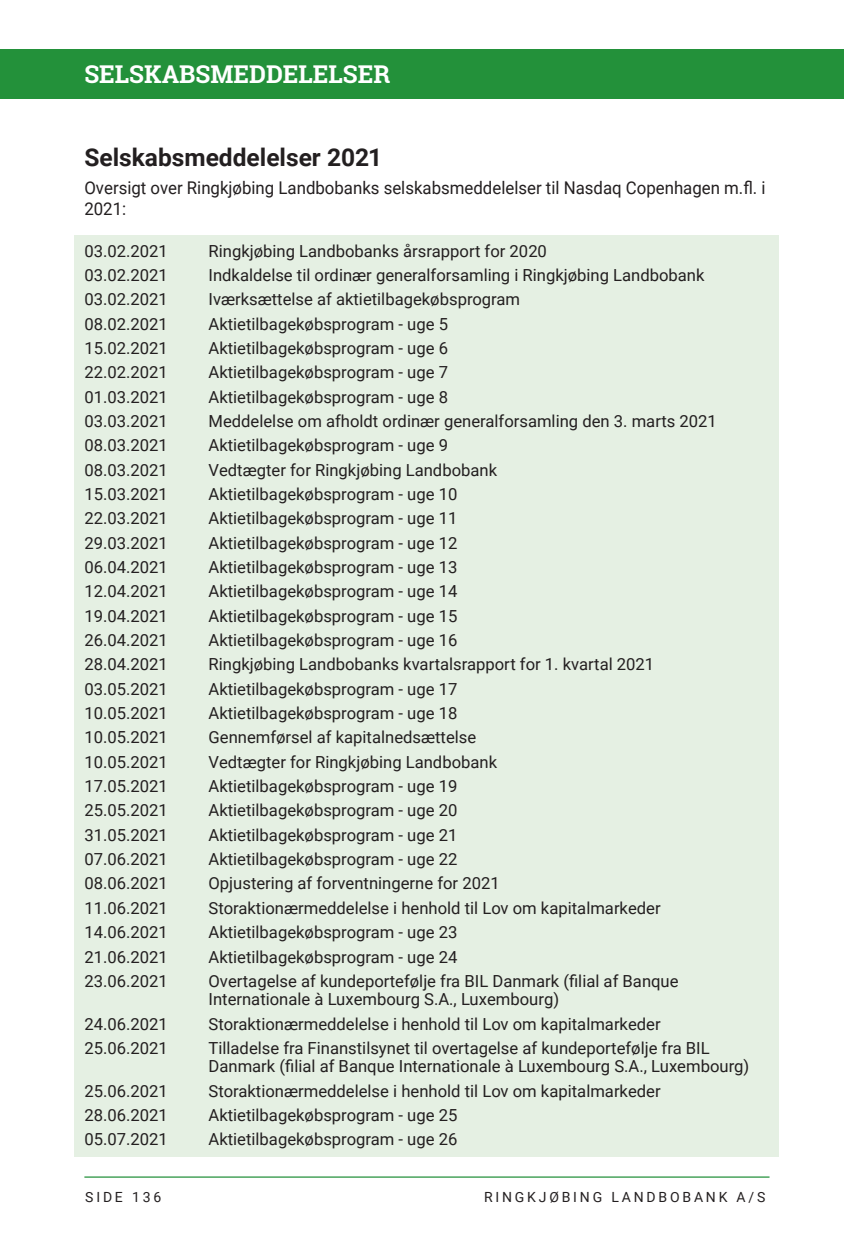
<style>
.page{position:relative;width:844px;height:1241px;background:#fff}
.page>*{position:absolute;margin:0;border:0;box-sizing:border-box;transform-origin:0 0}
.Ledelsesberetning_Ov{font:700 24.5px "Roboto";color:#231f20}
.Overskrift_i_Bjælke{font:700 24.5px "Roboto Slab";color:#fff}
.Ledelsesberetning{font:17.5px/21px "Roboto";color:#231f20;scale:.96 1}
.Ledelsesberetning-2{font:16.62px/18.4px "Roboto";color:#231f20}
.t1{font:14px "Roboto";letter-spacing:.2em;color:#231f20}
</style>
<div class="page">
<hr style="left:84px;top:1176px;width:685px;height:1px;background:#23913a">
<div style="left:74px;top:235px;width:705px;height:921px;background:#e5f0e3"></div>
<div style="left:0;top:50px;width:843px;height:49px;background:#23913a"></div>
<p class="Overskrift_i_Bjælke" style="left:84px;top:57px;width:307px">SELSKABSMEDDELELSER</p>
<p class="Ledelsesberetning_Ov" style="left:84px;top:140px;width:299px">Selskabsmeddelelser 2021</p>
<p class="Ledelsesberetning" style="left:84px;top:177px;width:710px">Oversigt over Ringkjøbing Landbobanks selskabsmeddelelser til Nasdaq Copenhagen m.fl. i<br>2021:</p>
<p class="Ledelsesberetning-2" style="left:84px;top:241px;width:85px">03.02.2021</p>
<p class="Ledelsesberetning-2" style="left:208px;top:241px;width:340px">Ringkjøbing Landbobanks årsrapport for 2020</p>
<p class="Ledelsesberetning-2" style="left:84px;top:265px;width:85px">03.02.2021</p>
<p class="Ledelsesberetning-2" style="left:208px;top:265px;width:497px">Indkaldelse til ordinær generalforsamling i Ringkjøbing Landbobank</p>
<p class="Ledelsesberetning-2" style="left:84px;top:289px;width:85px">03.02.2021</p>
<p class="Ledelsesberetning-2" style="left:208px;top:289px;width:313px">Iværksættelse af aktietilbagekøbsprogram</p>
<p class="Ledelsesberetning-2" style="left:84px;top:314px;width:85px">08.02.2021</p>
<p class="Ledelsesberetning-2" style="left:208px;top:314px;width:241px">Aktietilbagekøbsprogram - uge 5</p>
<p class="Ledelsesberetning-2" style="left:84px;top:338px;width:85px">15.02.2021</p>
<p class="Ledelsesberetning-2" style="left:208px;top:338px;width:241px">Aktietilbagekøbsprogram - uge 6</p>
<p class="Ledelsesberetning-2" style="left:84px;top:362px;width:85px">22.02.2021</p>
<p class="Ledelsesberetning-2" style="left:208px;top:362px;width:241px">Aktietilbagekøbsprogram - uge 7</p>
<p class="Ledelsesberetning-2" style="left:84px;top:387px;width:85px">01.03.2021</p>
<p class="Ledelsesberetning-2" style="left:208px;top:387px;width:241px">Aktietilbagekøbsprogram - uge 8</p>
<p class="Ledelsesberetning-2" style="left:84px;top:411px;width:85px">03.03.2021</p>
<p class="Ledelsesberetning-2" style="left:208px;top:411px;width:509px">Meddelelse om afholdt ordinær generalforsamling den 3. marts 2021</p>
<p class="Ledelsesberetning-2" style="left:84px;top:435px;width:85px">08.03.2021</p>
<p class="Ledelsesberetning-2" style="left:208px;top:435px;width:241px">Aktietilbagekøbsprogram - uge 9</p>
<p class="Ledelsesberetning-2" style="left:84px;top:460px;width:85px">08.03.2021</p>
<p class="Ledelsesberetning-2" style="left:208px;top:460px;width:290px">Vedtægter for Ringkjøbing Landbobank</p>
<p class="Ledelsesberetning-2" style="left:84px;top:484px;width:85px">15.03.2021</p>
<p class="Ledelsesberetning-2" style="left:208px;top:484px;width:250px">Aktietilbagekøbsprogram - uge 10</p>
<p class="Ledelsesberetning-2" style="left:84px;top:508px;width:85px">22.03.2021</p>
<p class="Ledelsesberetning-2" style="left:208px;top:508px;width:250px">Aktietilbagekøbsprogram - uge 11</p>
<p class="Ledelsesberetning-2" style="left:84px;top:533px;width:85px">29.03.2021</p>
<p class="Ledelsesberetning-2" style="left:208px;top:533px;width:250px">Aktietilbagekøbsprogram - uge 12</p>
<p class="Ledelsesberetning-2" style="left:84px;top:557px;width:85px">06.04.2021</p>
<p class="Ledelsesberetning-2" style="left:208px;top:557px;width:250px">Aktietilbagekøbsprogram - uge 13</p>
<p class="Ledelsesberetning-2" style="left:84px;top:581px;width:85px">12.04.2021</p>
<p class="Ledelsesberetning-2" style="left:208px;top:581px;width:250px">Aktietilbagekøbsprogram - uge 14</p>
<p class="Ledelsesberetning-2" style="left:84px;top:606px;width:85px">19.04.2021</p>
<p class="Ledelsesberetning-2" style="left:208px;top:606px;width:250px">Aktietilbagekøbsprogram - uge 15</p>
<p class="Ledelsesberetning-2" style="left:84px;top:630px;width:85px">26.04.2021</p>
<p class="Ledelsesberetning-2" style="left:208px;top:630px;width:250px">Aktietilbagekøbsprogram - uge 16</p>
<p class="Ledelsesberetning-2" style="left:84px;top:654px;width:85px">28.04.2021</p>
<p class="Ledelsesberetning-2" style="left:208px;top:654px;width:447px">Ringkjøbing Landbobanks kvartalsrapport for 1. kvartal 2021</p>
<p class="Ledelsesberetning-2" style="left:84px;top:679px;width:85px">03.05.2021</p>
<p class="Ledelsesberetning-2" style="left:208px;top:679px;width:250px">Aktietilbagekøbsprogram - uge 17</p>
<p class="Ledelsesberetning-2" style="left:84px;top:703px;width:85px">10.05.2021</p>
<p class="Ledelsesberetning-2" style="left:208px;top:703px;width:250px">Aktietilbagekøbsprogram - uge 18</p>
<p class="Ledelsesberetning-2" style="left:84px;top:727px;width:85px">10.05.2021</p>
<p class="Ledelsesberetning-2" style="left:208px;top:727px;width:269px">Gennemførsel af kapitalnedsættelse</p>
<p class="Ledelsesberetning-2" style="left:84px;top:752px;width:85px">10.05.2021</p>
<p class="Ledelsesberetning-2" style="left:208px;top:752px;width:290px">Vedtægter for Ringkjøbing Landbobank</p>
<p class="Ledelsesberetning-2" style="left:84px;top:776px;width:85px">17.05.2021</p>
<p class="Ledelsesberetning-2" style="left:208px;top:776px;width:250px">Aktietilbagekøbsprogram - uge 19</p>
<p class="Ledelsesberetning-2" style="left:84px;top:800px;width:85px">25.05.2021</p>
<p class="Ledelsesberetning-2" style="left:208px;top:800px;width:250px">Aktietilbagekøbsprogram - uge 20</p>
<p class="Ledelsesberetning-2" style="left:84px;top:825px;width:85px">31.05.2021</p>
<p class="Ledelsesberetning-2" style="left:208px;top:825px;width:250px">Aktietilbagekøbsprogram - uge 21</p>
<p class="Ledelsesberetning-2" style="left:84px;top:849px;width:85px">07.06.2021</p>
<p class="Ledelsesberetning-2" style="left:208px;top:849px;width:250px">Aktietilbagekøbsprogram - uge 22</p>
<p class="Ledelsesberetning-2" style="left:84px;top:873px;width:85px">08.06.2021</p>
<p class="Ledelsesberetning-2" style="left:208px;top:873px;width:293px">Opjustering af forventningerne for 2021</p>
<p class="Ledelsesberetning-2" style="left:84px;top:897px;width:85px">11.06.2021</p>
<p class="Ledelsesberetning-2" style="left:208px;top:897px;width:453px">Storaktionærmeddelelse i henhold til Lov om kapitalmarkeder</p>
<p class="Ledelsesberetning-2" style="left:84px;top:922px;width:85px">14.06.2021</p>
<p class="Ledelsesberetning-2" style="left:208px;top:922px;width:250px">Aktietilbagekøbsprogram - uge 23</p>
<p class="Ledelsesberetning-2" style="left:84px;top:946px;width:85px">21.06.2021</p>
<p class="Ledelsesberetning-2" style="left:208px;top:946px;width:250px">Aktietilbagekøbsprogram - uge 24</p>
<p class="Ledelsesberetning-2" style="left:84px;top:970px;width:85px">23.06.2021</p>
<p class="Ledelsesberetning-2" style="left:208px;top:970px;width:471px">Overtagelse af kundeportefølje fra BIL Danmark (filial af Banque<br>Internationale à Luxembourg S.A., Luxembourg)</p>
<p class="Ledelsesberetning-2" style="left:84px;top:1013px;width:85px">24.06.2021</p>
<p class="Ledelsesberetning-2" style="left:208px;top:1013px;width:453px">Storaktionærmeddelelse i henhold til Lov om kapitalmarkeder</p>
<p class="Ledelsesberetning-2" style="left:84px;top:1038px;width:85px">25.06.2021</p>
<p class="Ledelsesberetning-2" style="left:208px;top:1038px;width:542px">Tilladelse fra Finanstilsynet til overtagelse af kundeportefølje fra BIL<br>Danmark (filial af Banque Internationale à Luxembourg S.A., Luxembourg)</p>
<p class="Ledelsesberetning-2" style="left:84px;top:1080px;width:85px">25.06.2021</p>
<p class="Ledelsesberetning-2" style="left:208px;top:1080px;width:453px">Storaktionærmeddelelse i henhold til Lov om kapitalmarkeder</p>
<p class="Ledelsesberetning-2" style="left:84px;top:1105px;width:85px">28.06.2021</p>
<p class="Ledelsesberetning-2" style="left:208px;top:1105px;width:250px">Aktietilbagekøbsprogram - uge 25</p>
<p class="Ledelsesberetning-2" style="left:84px;top:1129px;width:85px">05.07.2021</p>
<p class="Ledelsesberetning-2" style="left:208px;top:1129px;width:250px">Aktietilbagekøbsprogram - uge 26</p>
<p class="t1" style="left:85px;top:1186px;width:77px">SIDE 136</p>
<p class="t1" style="left:484px;top:1186px;width:283px">RINGKJØBING LANDBOBANK A/S</p>
</div>
